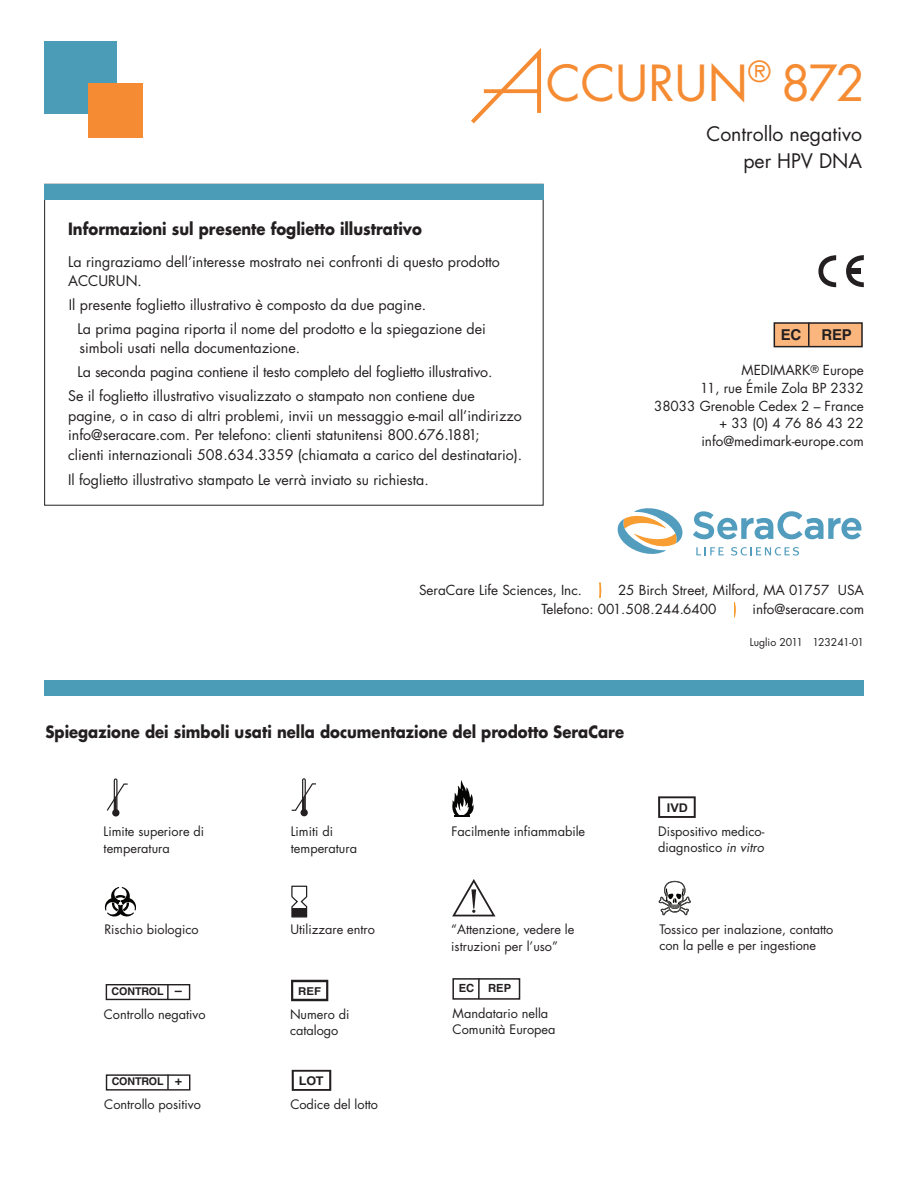
<style>
.page{position:relative;width:918px;height:1188px;background:#fff}
.page>*{position:absolute;margin:0;border:0;box-sizing:border-box;transform-origin:0 0}
.t1{font:48.3px "Futura";color:#f58b32}
.t2{font:19.5px/27px "Futura";color:#231f20;text-align:right}
.t3{font:700 16.5px "Futura";color:#231f20;scale:.9 1}
.t4{font:700 15px "Helvetica";color:#231f20}
.t5{font:14.25px/19.5px "Futura";color:#231f20}
.t6{font:13.5px/17.7px "Futura";color:#231f20;text-align:right}
.t7{font:12.75px/16.5px "Futura";color:#231f20}
.t8{font:700 12px "Helvetica";color:#231f20;scale:1.05 1}
.t9{font:700 12px "Arial";color:#231f20;scale:1.05 1}
.t10{font:700 11.25px "Helvetica";color:#231f20}
.t11{font:700 10.8px "Helvetica";color:#231f20;scale:1.05 1}
.t12{font:700 10.65px "Helvetica";letter-spacing:-.01em;color:#231f20}
.t13{font:10.5px "Futura";color:#231f20}
.s1{font-size:12.9px}
.s2{font-style:italic}
</style>
<div class="page">
<div style="left:112px;top:809px;width:7px;height:8px;background:#231f20;border-radius:50%"></div>
<svg style="left:107px;top:778px;width:21px;height:33px"></svg>
<svg style="left:292px;top:1070px;width:39px;height:21px"></svg>
<svg style="left:291px;top:980px;width:37px;height:21px"></svg>
<div style="left:301px;top:809px;width:7px;height:7px;background:#231f20;border-radius:50%"></div>
<svg style="left:292px;top:778px;width:24px;height:33px"></svg>
<svg style="left:105px;top:887px;width:31px;height:30px"></svg>
<svg style="left:291px;top:886px;width:16px;height:32px"></svg>
<div style="left:106px;top:984px;width:84px;height:16px;border:1px solid #231f20"></div>
<svg style="left:167px;top:984px;width:2px;height:15px"></svg>
<div style="left:106px;top:1074px;width:84px;height:17px;border:1px solid #231f20"></div>
<svg style="left:167px;top:1075px;width:2px;height:15px"></svg>
<svg style="left:452px;top:879px;width:43px;height:37px"></svg>
<div style="left:452px;top:978px;width:68px;height:22px;border:2px solid #231f20"></div>
<hr style="left:478px;top:978px;width:2px;height:21px;background:#231f20">
<svg style="left:658px;top:796px;width:38px;height:22px"></svg>
<svg style="left:452px;top:780px;width:22px;height:37px"></svg>
<svg style="left:659px;top:881px;width:32px;height:34px"></svg>
<svg style="left:471px;top:48px;width:71px;height:76px"></svg>
<svg style="left:484px;top:89px;width:55px;height:4px"></svg>
<svg style="left:617px;top:508px;width:245px;height:48px"></svg>
<div style="left:44px;top:680px;width:820px;height:16px;background:#4b9db7"></div>
<div style="left:774px;top:323px;width:88px;height:24px;background:#fab67d"></div>
<div style="left:774px;top:322px;width:89px;height:25px;border:2px solid #231f20"></div>
<hr style="left:808px;top:323px;width:2px;height:23px;background:#231f20">
<svg style="left:846px;top:255px;width:18px;height:32px"></svg>
<div style="left:850px;top:269px;width:11px;height:5px;background:#231f20"></div>
<svg style="left:818px;top:255px;width:18px;height:32px"></svg>
<div style="left:44px;top:184px;width:500px;height:16px;background:#4b9db7"></div>
<div style="left:44px;top:41px;width:73px;height:73px;background:#4b9db7"></div>
<div style="left:89px;top:83px;width:54px;height:54px;background:#f58b32"></div>
<svg style="left:734px;top:602px;width:2px;height:15px"></svg>
<svg style="left:600px;top:582px;width:1px;height:16px"></svg>
<h1 class="t1" style="left:546px;top:61px;width:321px">CCURUN<sup>®</sup> 872</h1>
<p class="t3" style="left:68px;top:222px;width:395px">Informazioni sul presente foglietto illustrativo</p>
<p class="t5" style="left:68px;top:254px;width:433px;line-height:18.8px">La ringraziamo dell’interesse mostrato nei confronti di questo prodotto<br>ACCURUN.</p>
<p class="t5" style="left:78px;top:294px;width:410px;line-height:24px;text-indent:-9px">Il presente foglietto illustrativo è composto da due pagine.<br>La prima pagina riporta il nome del prodotto e la spiegazione dei</p>
<p class="t5" style="left:80px;top:340px;width:222px">simboli usati nella documentazione.</p>
<p class="t5" style="left:78px;top:364px;width:416px">La seconda pagina contiene il testo completo del foglietto illustrativo.</p>
<p class="t5" style="left:68px;top:388px;width:408px">Se il foglietto illustrativo visualizzato o stampato non contiene due</p>
<p class="t5" style="left:68px;top:407px;width:456px">pagine, o in caso di altri problemi, invii un messaggio e-mail all’indirizzo info@seracare.com. Per telefono: clienti statunitensi 800.676.1881;<br>clienti internazionali 508.634.3359 (chiamata a carico del destinatario).</p>
<p class="t5" style="left:68px;top:472px;width:362px">Il foglietto illustrativo stampato Le verrà inviato su richiesta.</p>
<h2 class="t2" style="left:706px;top:122px;width:157px">Controllo negativo per HPV DNA</h2>
<p class="t4" style="left:781px;top:329px;width:22px">EC</p>
<p class="t4" style="left:821px;top:329px;width:32px">REP</p>
<p class="t6" style="left:654px;top:363px;width:211px">MEDIMARK<sup>®</sup> Europe<br>11, rue Émile Zola BP 2332<br>38033 Grenoble Cedex 2 – France + 33 (0) 4 76 86 43 22 info@medimark-europe.com</p>
<p class="t6" style="left:419px;top:582px;width:164px">SeraCare Life Sciences, Inc.</p>
<p class="t6" style="left:541px;top:581px;width:324px;line-height:19.5px;text-align:left;text-indent:77px">25 Birch Street, Milford, MA 01757 USA<br>Telefono: 001.508.244.6400</p>
<p class="t6" style="left:752px;top:601px;width:113px">info@seracare.com</p>
<p class="t3" style="left:45px;top:724px;width:644px">Spiegazione dei simboli usati nella documentazione del prodotto SeraCare</p>
<p class="t7" style="left:104px;top:825px;width:102px">Limite superiore di temperatura</p>
<p class="t7" style="left:104px;top:923px;width:96px">Rischio biologico</p>
<p class="t7" style="left:291px;top:825px;width:68px">Limiti di temperatura</p>
<p class="t7" style="left:291px;top:923px;width:86px">Utilizzare entro</p>
<p class="t12" style="left:112px;top:987px;width:72px">CONTROL <span class="s1">–</span></p>
<p class="t11" style="left:298px;top:987px;width:23px">REF</p>
<p class="t7" style="left:104px;top:1007px;width:103px">Controllo negativo</p>
<p class="t7" style="left:290px;top:1007px;width:61px">Numero di catalogo</p>
<p class="t12" style="left:112px;top:1078px;width:72px">CONTROL <span class="s1">+</span></p>
<p class="t7" style="left:104px;top:1097px;width:98px">Controllo positivo</p>
<p class="t8" style="left:299px;top:1076px;width:25px">LOT</p>
<p class="t7" style="left:290px;top:1097px;width:89px">Codice del lotto</p>
<p class="t7" style="left:452px;top:824px;width:135px">Facilmente infiammabile</p>
<p class="t7" style="left:451px;top:922px;width:125px">“Attenzione, vedere le istruzioni per l’uso”</p>
<p class="t10" style="left:459px;top:984px;width:17px">EC</p>
<p class="t10" style="left:488px;top:984px;width:24px">REP</p>
<p class="t7" style="left:453px;top:1006px;width:104px">Mandatario nella<br>Comunità Europea</p>
<p class="t9" style="left:667px;top:801px;width:22px">IVD</p>
<p class="t13" style="left:750px;top:637px;width:115px">Luglio 2011 123241-01</p>
<p class="t7" style="left:658px;top:824px;width:108px">Dispositivo medico&shy;diagnostico <span class="s2">in vitro</span></p>
<p class="t7" style="left:659px;top:922px;width:176px">Tossico per inalazione, contatto con la pelle e per ingestione</p>
</div>
